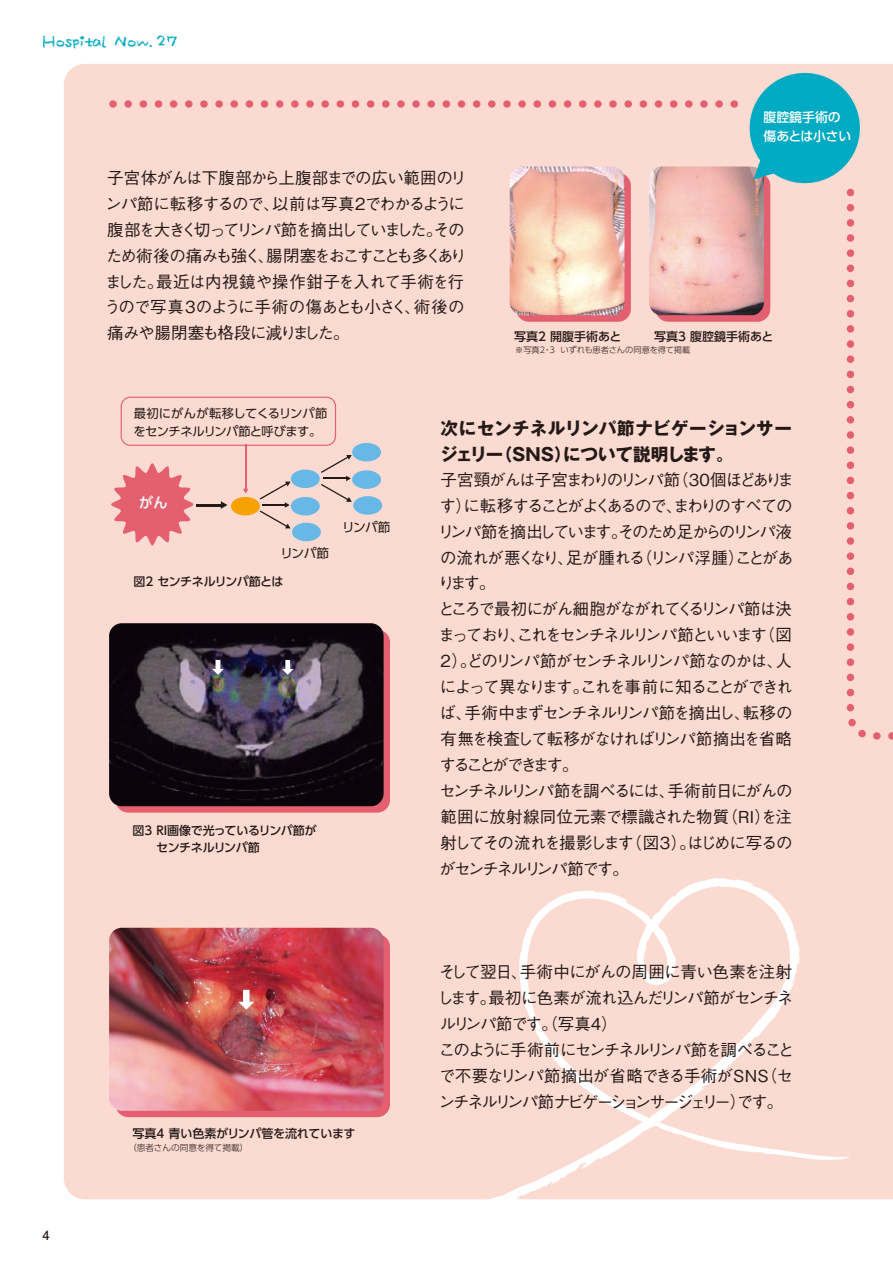
<style>
.page{position:relative;width:893px;height:1263px;background:#fff}
.page>*{position:absolute;margin:0;border:0;box-sizing:border-box;transform-origin:0 0}
.t1{font:700 17.55px/26px "Gothic MB101 Pr 5";color:#231916}
.t2{font:500 16.5px/26px "Gothic BBB Pr 5";letter-spacing:-.085em;color:#231916}
.t3{font:14.85px "mikiyufont crayon 2";color:#00aac2}
.t4{font:500 14.25px "UD Shin Go Pro";color:#fff}
.t5{font:500 12.9px/19.4px "UD Shin Go Pro";color:#fff}
.t6{font:700 12.75px "Futo Go B101 Pr 6 N";color:#231916}
.t7{font:12.6px "UD Shin Go Pro";letter-spacing:-.045em;color:#231916}
.t8{font:12.3px/18px "UD Shin Go Pro";letter-spacing:-.045em;color:#231916}
.t9{font:500 12px/16.5px "UD Shin Go Pro";letter-spacing:-.01em;color:#231916}
.t10{font:500 12px "UD Shin Go Pro";letter-spacing:-.045em;color:#231916}
.t11{font:300 8.7px "UD Shin Go Pro";letter-spacing:-.02em;color:#231916}
.t12{font:300 8.25px "UD Shin Go Pro";letter-spacing:-.02em;color:#231916}
</style>
<div class="page">
<div style="left:64px;top:64px;width:829px;height:1135px;background:#fbdad1"></div>
<svg style="left:516px;top:173px;width:115px;height:149px;background:#e26776"></svg>
<div style="left:655px;top:173px;width:115px;height:149px;background:#e46070;border-radius:13px"></div>
<div style="left:245px;top:878px;width:605px;height:322px;background:#fbdad1"></div>
<div style="left:115px;top:934px;width:275px;height:183px;background:#e46070;border-radius:13px"></div>
<img style="left:109px;top:928px;width:275px;height:183px">
<div style="left:115px;top:630px;width:275px;height:183px;background:#e46070;border-radius:13px"></div>
<img style="left:109px;top:623px;width:275px;height:183px">
<img style="left:510px;top:166px;width:114px;height:149px">
<img style="left:649px;top:166px;width:115px;height:149px">
<svg style="left:167px;top:36px;width:10px;height:10px"></svg>
<svg style="left:112px;top:100px;width:622px;height:8px;background:#f2aeae"></svg>
<svg style="left:843px;top:172px;width:50px;height:571px;background:#f9d2cb"></svg>
<div style="left:750px;top:73px;width:110px;height:110px;background:#00aac2;border-radius:50%"></div>
<svg style="left:753px;top:151px;width:26px;height:28px"></svg>
<svg style="left:260px;top:482px;width:30px;height:46px"></svg>
<hr style="left:245px;top:445px;width:1px;height:45px;background:#e46070">
<svg style="left:243px;top:489px;width:5px;height:5px"></svg>
<hr style="left:197px;top:504px;width:25px;height:2px;background:#231916">
<svg style="left:221px;top:501px;width:6px;height:8px"></svg>
<div style="left:231px;top:497px;width:29px;height:18px;background:#f5a200;border-radius:50%"></div>
<div style="left:291px;top:469px;width:29px;height:19px;background:#68b8e7;border-radius:50%"></div>
<div style="left:291px;top:497px;width:29px;height:18px;background:#68b8e7;border-radius:50%"></div>
<div style="left:292px;top:523px;width:29px;height:18px;background:#68b8e7;border-radius:50%"></div>
<svg style="left:321px;top:455px;width:31px;height:47px"></svg>
<div style="left:352px;top:443px;width:29px;height:18px;background:#68b8e7;border-radius:50%"></div>
<div style="left:352px;top:470px;width:29px;height:19px;background:#68b8e7;border-radius:50%"></div>
<div style="left:353px;top:496px;width:29px;height:19px;background:#68b8e7;border-radius:50%"></div>
<svg style="left:111px;top:463px;width:82px;height:82px;background:#ec8e95"></svg>
<div style="left:121px;top:397px;width:215px;height:49px;border:1px solid #e46070;border-radius:9px"></div>
<div style="left:243px;top:990px;width:7px;height:13px;background:#fff"></div>
<svg style="left:238px;top:1002px;width:16px;height:8px"></svg>
<hr style="left:216px;top:660px;width:4px;height:10px;background:#fff">
<svg style="left:212px;top:669px;width:12px;height:6px"></svg>
<div style="left:285px;top:660px;width:5px;height:10px;background:#fff"></div>
<svg style="left:282px;top:669px;width:12px;height:6px"></svg>
<p class="t3" style="left:43px;top:34px;width:124px">Hospital Now. 2</p>
<p class="t2" style="left:104px;top:163px;width:364px">子宮体がんは下腹部から上腹部までの広い範囲のリンパ節に転移するので、以前は写真2でわかるように腹部を大きく切ってリンパ節を摘出していました。そのため術後の痛みも強く、腸閉塞をおこすことも多くありました。最近は内視鏡や操作鉗子を入れて手術を行うので写真3のように手術の傷あとも小さく、術後の痛みや腸閉塞も格段に減りました。</p>
<p class="t5" style="left:763px;top:107px;width:89px">腹腔鏡手術の傷あとは小さい</p>
<p class="t9" style="left:514px;top:327px;width:109px">写真2 開腹手術あと</p>
<p class="t9" style="left:654px;top:327px;width:121px">写真3 腹腔鏡手術あと</p>
<p class="t12" style="left:515px;top:344px;width:177px">※写真2・3 いずれも患者さんの同意を得て掲載</p>
<p class="t6" style="left:43px;top:1225px;width:9px">4</p>
<p class="t8" style="left:134px;top:404px;width:195px">最初にがんが転移してくるリンパ節をセンチネルリンパ節と呼びます。</p>
<p class="t4" style="left:139px;top:491px;width:30px">がん</p>
<p class="t7" style="left:281px;top:543px;width:50px">リンパ節</p>
<p class="t10" style="left:134px;top:572px;width:151px">図2 センチネルリンパ節とは</p>
<p class="t7" style="left:342px;top:517px;width:50px">リンパ節</p>
<p class="t9" style="left:132px;top:822px;width:186px">図3 RI画像で光っているリンパ節が　　センチネルリンパ節</p>
<p class="t9" style="left:132px;top:1124px;width:225px">写真4 青い色素がリンパ管を流れています</p>
<p class="t11" style="left:128px;top:1141px;width:122px">（患者さんの同意を得て掲載）</p>
<p class="t1" style="left:440px;top:414px;width:354px">次にセンチネルリンパ節ナビゲーションサージェリー（SNS）について説明します。</p>
<p class="t2" style="left:438px;top:465px;width:358px">子宮頸がんは子宮まわりのリンパ節（30個ほどあります）に転移することがよくあるので、まわりのすべてのリンパ節を摘出しています。そのため足からのリンパ液の流れが悪くなり、足が腫れる（リンパ浮腫）ことがあります。<br>ところで最初にがん細胞がながれてくるリンパ節は決まっており、これをセンチネルリンパ節といいます（図<br>2）。どのリンパ節がセンチネルリンパ節なのかは、人によって異なります。これを事前に知ることができれば、手術中まずセンチネルリンパ節を摘出し、転移の有無を検査して転移がなければリンパ節摘出を省略することができます。<br>センチネルリンパ節を調べるには、手術前日にがんの範囲に放射線同位元素で標識された物質（RI）を注射してその流れを撮影します（図3）。はじめに写るのがセンチネルリンパ節です。</p>
<p class="t2" style="left:437px;top:957px;width:359px">そして翌日、手術中にがんの周囲に青い色素を注射します。最初に色素が流れ込んだリンパ節がセンチネルリンパ節です。（写真4）<br>このように手術前にセンチネルリンパ節を調べることで不要なリンパ節摘出が省略できる手術がSNS（センチネルリンパ節ナビゲーションサージェリー）です。</p>
</div>
